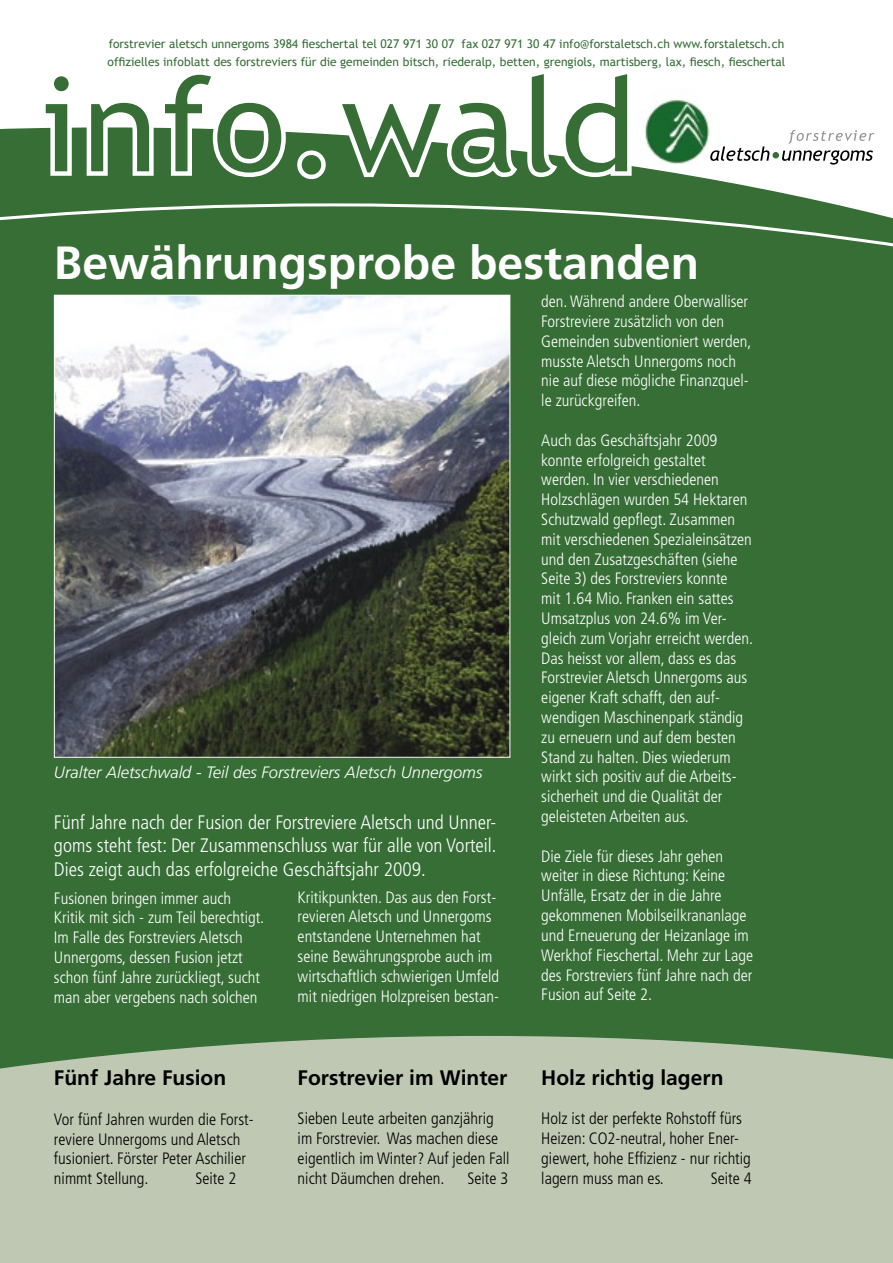
<style>
.page{position:relative;width:893px;height:1263px;background:#fff}
.page>*{position:absolute;margin:0;border:0;box-sizing:border-box;transform-origin:0 0}
.t1{font:700 46.5px "Frutiger";color:#fff}
.t2{font:700 21px "Frutiger";color:#000}
.t3{font:300 condensed 19.5px/23.4px "Frutiger";color:#fff;text-align:justify}
.t4{font:300 condensed 16.5px/19.8px "Frutiger";color:#fff}
.t5{font:300 condensed 16.5px/19.8px "Frutiger";color:#000}
.t6{font:italic 300 16.5px "Frutiger";color:#fff}
.t7{font:12px/18px "Trebuchet MS";color:#366e36}
</style>
<div class="page">
<svg style="left:0;top:128px;width:875px;height:75px"></svg>
<img style="left:634px;top:99px;width:87px;height:67px">
<svg style="left:710px;top:130px;width:164px;height:35px"></svg>
<div style="left:0;top:203px;width:893px;height:831px;background:#366e36"></div>
<div style="left:0;top:1034px;width:893px;height:229px;background:#bec8b2"></div>
<svg style="left:39px;top:74px;width:595px;height:107px"></svg>
<img style="left:56px;top:297px;width:452px;height:459px">
<p class="t7" style="left:108px;top:35px;width:679px">forstrevier aletsch unnergoms 3984 fieschertal tel 027 971 30 07 fax 027 971 30 47 info@forstaletsch.ch www.forstaletsch.ch offizielles infoblatt des forstreviers für die gemeinden bitsch, riederalp, betten, grengiols, martisberg, lax, fiesch, fieschertal</p>
<h1 class="t1" style="left:54px;top:235px;width:647px">Bewährungsprobe bestanden</h1>
<p class="t6" style="left:54px;top:763px;width:430px">Uralter Aletschwald - Teil des Forstreviers Aletsch Unnergoms</p>
<p class="t3" style="left:54px;top:811px;width:444px">Fünf Jahre nach der Fusion der Forstreviere Aletsch und Unner&shy;goms steht fest: Der Zusammenschluss war für alle von Vorteil.<br>Dies zeigt auch das erfolgreiche Geschäftsjahr 2009.</p>
<p class="t4" style="left:54px;top:888px;width:212px">Fusionen bringen immer auch Kritik mit sich - zum Teil berechtigt.<br>Im Falle des Forstreviers Aletsch Unnergoms, dessen Fusion jetzt schon fünf Jahre zurückliegt, sucht man aber vergebens nach solchen</p>
<p class="t2" style="left:54px;top:1065px;width:174px">Fünf Jahre Fusion</p>
<p class="t5" style="left:54px;top:1109px;width:201px">Vor fünf Jahren wurden die Forst&shy;reviere Unnergoms und Aletsch fusioniert. Förster Peter Aschilier nimmt Stellung.</p>
<p class="t5" style="left:195px;top:1169px;width:42px">Seite 2</p>
<p class="t4" style="left:298px;top:887px;width:203px">Kritikpunkten. Das aus den Forst&shy;revieren Aletsch und Unnergoms entstandene Unternehmen hat seine Bewährungsprobe auch im wirtschaftlich schwierigen Umfeld mit niedrigen Holzpreisen bestan-</p>
<p class="t2" style="left:298px;top:1065px;width:211px">Forstrevier im Winter</p>
<p class="t5" style="left:298px;top:1109px;width:213px">Sieben Leute arbeiten ganzjährig im Forstrevier. Was machen diese eigentlich im Winter? Auf jeden Fall nicht Däumchen drehen.</p>
<p class="t5" style="left:467px;top:1168px;width:42px">Seite 3</p>
<p class="t4" style="left:541px;top:292px;width:211px">den. Während andere Oberwalliser<br>Forstreviere zusätzlich von den<br>Gemeinden subventioniert werden, musste Aletsch Unnergoms noch nie auf diese mögliche Finanzquel&shy;le zurückgreifen.</p>
<p class="t4" style="left:541px;top:430px;width:213px">Auch das Geschäftsjahr 2009 konnte erfolgreich gestaltet werden. In vier verschiedenen<br>Holzschlägen wurden 54 Hektaren<br>Schutzwald gepflegt. Zusammen mit verschiedenen Spezialeinsätzen und den Zusatzgeschäften (siehe<br>Seite 3) des Forstreviers konnte<br>mit 1.64 Mio. Franken ein sattes<br>Umsatzplus von 24.6% im Ver&shy;gleich zum Vorjahr erreicht werden.<br>Das heisst vor allem, dass es das<br>Forstrevier Aletsch Unnergoms aus eigener Kraft schafft, den auf&shy;wendigen Maschinenpark ständig zu erneuern und auf dem besten<br>Stand zu halten. Dies wiederum wirkt sich positiv auf die Arbeits&shy;sicherheit und die Qualität der geleisteten Arbeiten aus.</p>
<p class="t4" style="left:541px;top:846px;width:213px">Die Ziele für dieses Jahr gehen weiter in diese Richtung: Keine<br>Unfälle, Ersatz der in die Jahre gekommenen Mobilseilkrananlage und Erneuerung der Heizanlage im<br>Werkhof Fieschertal. Mehr zur Lage des Forstreviers fünf Jahre nach der<br>Fusion auf Seite 2.</p>
<p class="t2" style="left:541px;top:1065px;width:184px">Holz richtig lagern</p>
<p class="t5" style="left:541px;top:1109px;width:211px">Holz ist der perfekte Rohstoff fürs<br>Heizen: CO2-neutral, hoher Ener&shy;giewert, hohe Effizienz - nur richtig lagern muss man es.</p>
<p class="t5" style="left:711px;top:1168px;width:42px">Seite 4</p>
</div>
